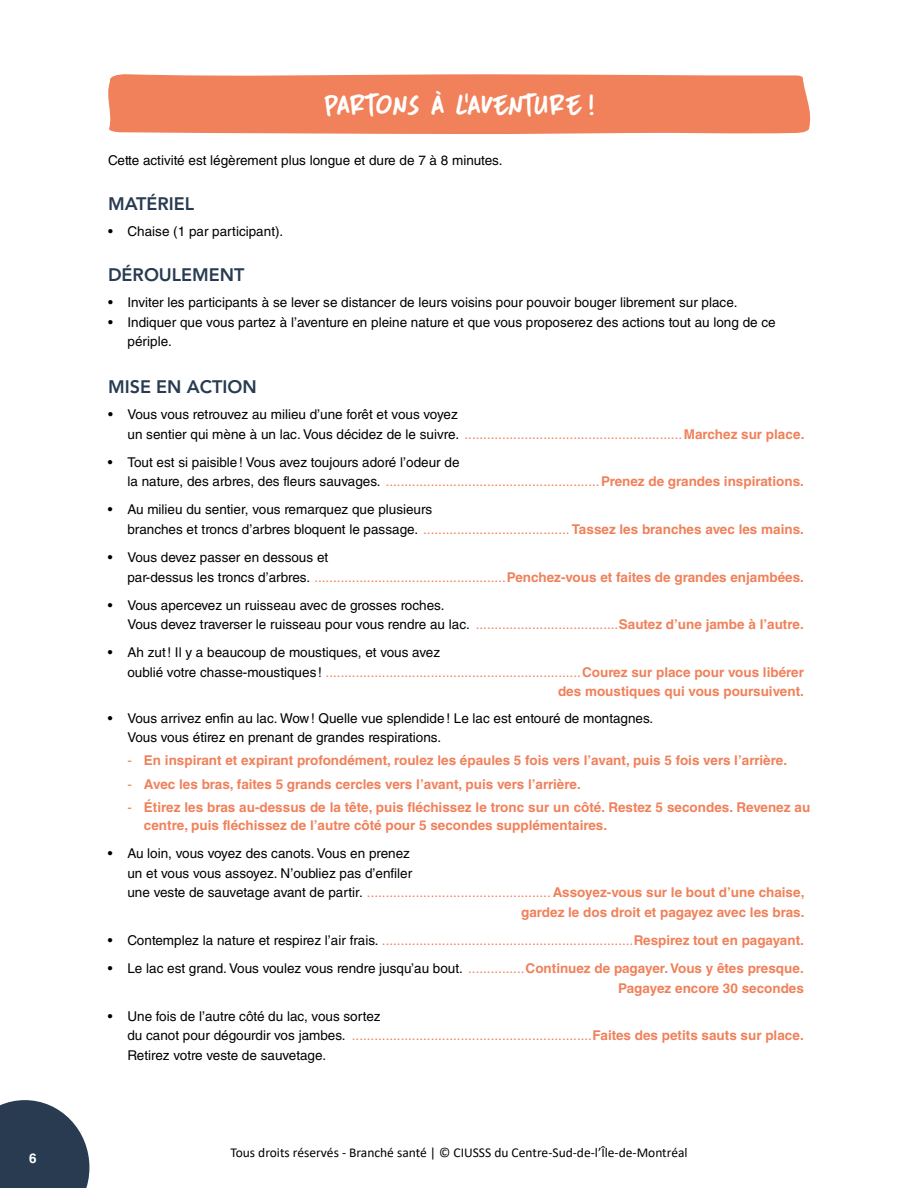
<style>
.page{position:relative;width:918px;height:1188px;background:#fff}
.page>*{position:absolute;margin:0;border:0;box-sizing:border-box;transform-origin:0 0}
.t1{font:30px "DK More Or Less";letter-spacing:-.045em;color:#fff}
.t2{font:800 18px "Avenir LT Std";color:#283b51}
.t3{font:13.5px/19.5px "Helvetica LT Std";color:#000}
.t4{font:700 13.5px/18px "Helvetica LT Std";color:#f0815b}
.t5{font:13.5px "Helvetica LT Std";color:#f0815b}
.t6{font:13.5px "Calibri";color:#000}
.t7{font:700 13.5px "Helvetica LT Std";color:#fff}
.s1{color:#f0815b}
.s2{font-weight:700;color:#f0815b}
.s3{color:#000}
.s4{font-weight:700}
.s5{font-weight:400}
.s6{font-weight:400;color:#000}
</style>
<div class="page">
<svg style="left:0;top:1100px;width:89px;height:88px;background:#425366"></svg>
<div style="left:108px;top:74px;width:703px;height:60px;background:#f0815b"></div>
<h1 class="t1" style="left:324px;top:88px;width:271px">PARTONS À L’AVENTURE !</h1>
<p class="t3" style="left:108px;top:150px;width:396px">Cette activité est légèrement plus longue et dure de 7 à 8 minutes.</p>
<h2 class="t2" style="left:108px;top:193px;width:88px">MATÉRIEL</h2>
<p class="t3" style="left:108px;top:222px;width:177px">• Chaise (1 par participant).</p>
<h2 class="t2" style="left:108px;top:264px;width:138px">DÉROULEMENT</h2>
<p class="t3" style="left:108px;top:293px;width:631px">• Inviter les participants à se lever se distancer de leurs voisins pour pouvoir bouger librement sur place.</p>
<p class="t3" style="left:127px;top:312px;width:650px;text-indent:-19px">• Indiquer que vous partez à l’aventure en pleine nature et que vous proposerez des actions tout au long de ce périple.</p>
<h2 class="t2" style="left:108px;top:376px;width:150px">MISE EN ACTION</h2>
<p class="t3" style="left:127px;top:405px;width:679px;text-indent:-19px">• Vous vous retrouvez au milieu d’une forêt et vous voyez<br>un sentier qui mène à un lac. Vous décidez de le suivre. <span class="s1">..........................................................</span><span class="s2">Marchez sur place.</span></p>
<p class="t3" style="left:127px;top:452px;width:678px;text-indent:-19px">• Tout est si paisible! Vous avez toujours adoré l’odeur de<br>la nature, des arbres, des fleurs sauvages. <span class="s1">.........................................................</span><span class="s2">Prenez de grandes inspirations.</span></p>
<p class="t3" style="left:127px;top:500px;width:678px;text-indent:-19px">• Au milieu du sentier, vous remarquez que plusieurs<br>branches et troncs d’arbres bloquent le passage. <span class="s1">.......................................</span> <span class="s2">Tassez les branches avec les mains.</span></p>
<p class="t3" style="left:127px;top:548px;width:678px;text-indent:-19px">• Vous devez passer en dessous et<br>par-dessus les troncs d’arbres. <span class="s1">...................................................</span><span class="s2">Penchez-vous et faites de grandes enjambées.</span></p>
<p class="t3" style="left:127px;top:595px;width:678px;text-indent:-19px">• Vous apercevez un ruisseau avec de grosses roches.<br>Vous devez traverser le ruisseau pour vous rendre au lac. <span class="s1">......................................</span><span class="s2">Sautez d’une jambe à l’autre.</span></p>
<p class="t3" style="left:108px;top:643px;width:334px">• Ah zut! Il y a beaucoup de moustiques, et vous avez</p>
<p class="t5" style="left:127px;top:664px;width:678px"><span class="s3">oublié votre chasse-moustiques !</span> ....................................................................<span class="s4">Courez sur place pour vous libérer</span></p>
<p class="t4" style="left:558px;top:682px;width:247px">des moustiques qui vous poursuivent.</p>
<p class="t3" style="left:127px;top:708px;width:527px;text-indent:-19px">• Vous arrivez enfin au lac. Wow! Quelle vue splendide! Le lac est entouré de montagnes.<br>Vous vous étirez en prenant de grandes respirations.</p>
<p class="t4" style="left:127px;top:752px;width:661px"><span class="s5">-</span> En inspirant et expirant profondément, roulez les épaules 5 fois vers l’avant, puis 5 fois vers l’arrière.</p>
<p class="t4" style="left:127px;top:775px;width:455px"><span class="s5">-</span> Avec les bras, faites 5 grands cercles vers l’avant, puis vers l’arrière.</p>
<p class="t4" style="left:144px;top:798px;width:668px;text-indent:-16px"><span class="s5">-</span> Étirez les bras au-dessus de la tête, puis fléchissez le tronc sur un côté. Restez 5 secondes. Revenez au centre, puis fléchissez de l’autre côté pour 5 secondes supplémentaires.</p>
<p class="t3" style="left:108px;top:844px;width:304px">• Au loin, vous voyez des canots. Vous en prenez</p>
<p class="t3" style="left:127px;top:863px;width:286px">un et vous vous assoyez. N’oubliez pas d’enfiler</p>
<p class="t5" style="left:127px;top:885px;width:679px"><span class="s3">une veste de sauvetage avant de partir.</span> .................................................<span class="s4">Assoyez-vous sur le bout d’une chaise,</span></p>
<p class="t4" style="left:521px;top:903px;width:285px">gardez le dos droit et pagayez avec les bras.</p>
<p class="t5" style="left:108px;top:932px;width:697px"><span class="s3">• Contemplez la nature et respirez l’air frais.</span> ...................................................................<span class="s4">Respirez tout en pagayant.</span></p>
<p class="t4" style="left:108px;top:958px;width:698px;line-height:19.5px;text-align:right"><span class="s6">• Le lac est grand. Vous voulez vous rendre jusqu’au bout.</span> <span class="s5">...............</span>Continuez de pagayer. Vous y êtes presque.<br>Pagayez encore 30 secondes</p>
<p class="t3" style="left:127px;top:1006px;width:678px;text-indent:-19px">• Une fois de l’autre côté du lac, vous sortez<br>du canot pour dégourdir vos jambes. <span class="s1">................................................................</span><span class="s2">Faites des petits sauts sur place.<br></span>Retirez votre veste de sauvetage.</p>
<p class="t7" style="left:29px;top:1150px;width:9px">6</p>
<p class="t6" style="left:230px;top:1143px;width:459px">Tous droits réservés - Branché santé | © CIUSSS du Centre-Sud-de-l’Île-de-Montréal</p>
</div>
